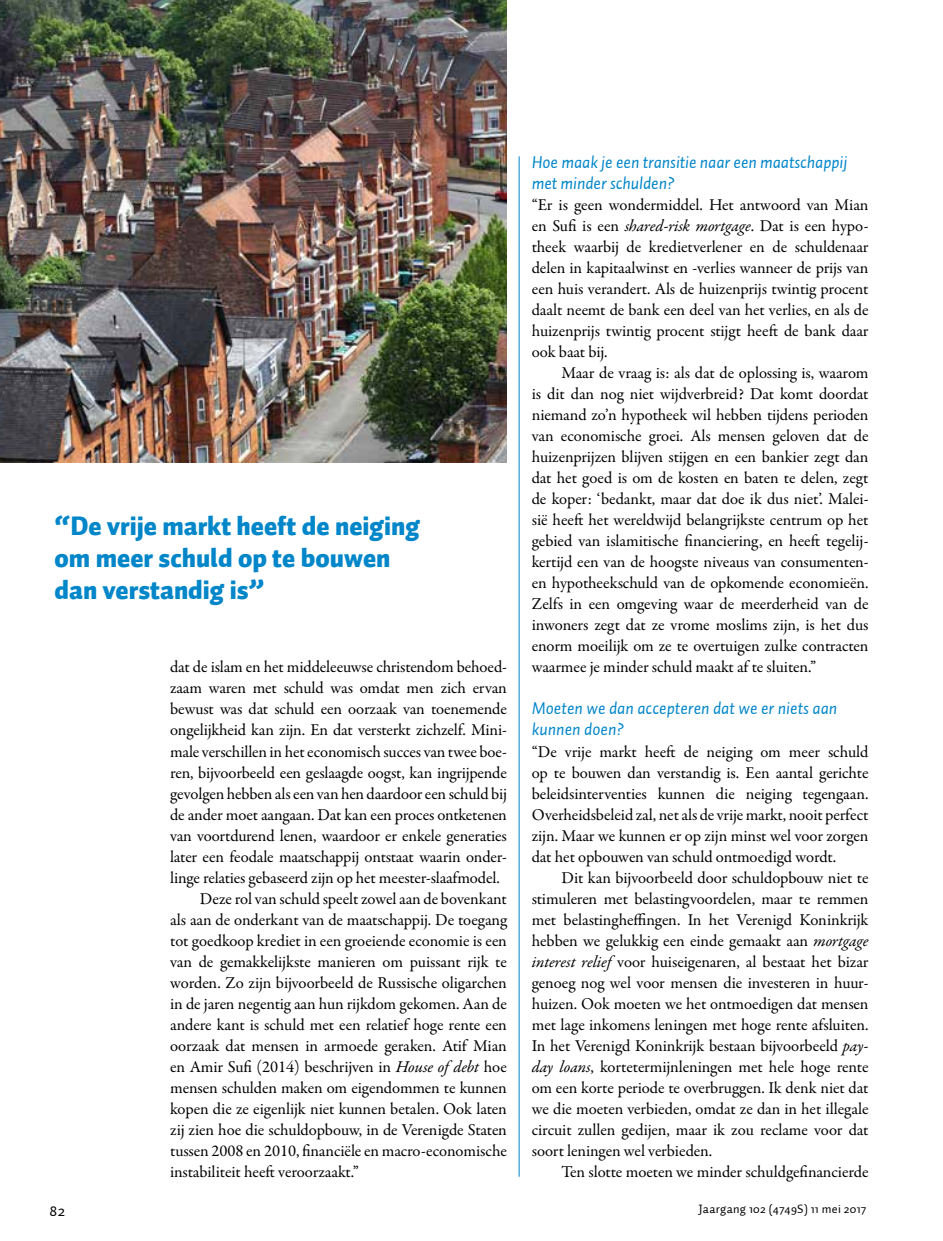
<style>
.page{position:relative;width:943px;height:1241px;background:#fff}
.page>*{position:absolute;margin:0;border:0;box-sizing:border-box;transform-origin:0 0}
.t1{font:900 26.25px/31.5px "Auto 1";color:#0086c9}
.t2{font:italic 17.5px/21px "Auto 1";letter-spacing:-.005em;color:#0086c9}
.t3{font:16.62px "Garamond Premr Pro";letter-spacing:-.01em;color:#000}
.t4{font:15.75px "Auto 1";color:#000}
.t5{font:12.25px "Auto 1";letter-spacing:.025em;color:#000}
.s1{font-style:italic}
</style>
<div class="page">
<hr style="left:519px;top:156px;width:1px;height:1020px;background:#0086c9">
<img style="left:0;top:0;width:507px;height:462px">
<p class="t1" style="left:55px;top:511px;width:367px">“De vrije markt heeft de neiging om meer schuld op te bouwen dan verstandig is”</p>
<p class="t3" style="left:170px;top:657px;width:338px">dat de islam en het middeleeuwse christendom behoed-</p>
<p class="t3" style="left:170px;top:678px;width:338px">zaam waren met schuld was omdat men zich ervan</p>
<p class="t3" style="left:170px;top:699px;width:338px">bewust was dat schuld een oorzaak van toenemende</p>
<p class="t3" style="left:170px;top:720px;width:338px">ongelijkheid kan zijn. En dat versterkt zichzelf. Mini-</p>
<p class="t3" style="left:170px;top:741px;width:338px">male verschillen in het economisch succes van twee boe-</p>
<p class="t3" style="left:170px;top:762px;width:338px">ren, bijvoorbeeld een geslaagde oogst, kan ingrijpende</p>
<p class="t3" style="left:170px;top:783px;width:338px">gevolgen hebben als een van hen daardoor een schuld bij</p>
<p class="t3" style="left:170px;top:804px;width:338px">de ander moet aangaan. Dat kan een proces ontketenen</p>
<p class="t3" style="left:170px;top:825px;width:338px">van voortdurend lenen, waardoor er enkele generaties</p>
<p class="t3" style="left:170px;top:846px;width:338px">later een feodale maatschappij ontstaat waarin onder-</p>
<p class="t3" style="left:170px;top:867px;width:331px">linge relaties gebaseerd zijn op het meester-slaafmodel.</p>
<p class="t3" style="left:200px;top:888px;width:308px">Deze rol van schuld speelt zowel aan de bovenkant</p>
<p class="t3" style="left:170px;top:909px;width:338px">als aan de onderkant van de maatschappij. De toegang</p>
<p class="t3" style="left:170px;top:930px;width:338px">tot goedkoop krediet in een groeiende economie is een</p>
<p class="t3" style="left:170px;top:951px;width:338px">van de gemakkelijkste manieren om puissant rijk te</p>
<p class="t3" style="left:170px;top:972px;width:338px">worden. Zo zijn bijvoorbeeld de Russische oligarchen</p>
<p class="t3" style="left:170px;top:993px;width:338px">in de jaren negentig aan hun rijkdom gekomen. Aan de</p>
<p class="t3" style="left:170px;top:1014px;width:338px">andere kant is schuld met een relatief hoge rente een</p>
<p class="t3" style="left:170px;top:1035px;width:338px">oorzaak dat mensen in armoede geraken. Atif Mian</p>
<p class="t3" style="left:170px;top:1056px;width:338px">en Amir Sufi (2014) beschrijven in <span class="s1">House of debt</span> hoe</p>
<p class="t3" style="left:170px;top:1077px;width:338px">mensen schulden maken om eigendommen te kunnen</p>
<p class="t3" style="left:170px;top:1098px;width:338px">kopen die ze eigenlijk niet kunnen betalen. Ook laten</p>
<p class="t3" style="left:170px;top:1119px;width:338px">zij zien hoe die schuldopbouw, in de Verenigde Staten</p>
<p class="t3" style="left:170px;top:1140px;width:338px">tussen 2008 en 2010, financiële en macro-economische</p>
<p class="t3" style="left:170px;top:1161px;width:190px">instabiliteit heeft veroorzaakt.”</p>
<p class="t2" style="left:531px;top:151px;width:317px">Hoe maak je een transitie naar een maatschappij met minder schulden?</p>
<p class="t3" style="left:531px;top:195px;width:338px">“Er is geen wondermiddel. Het antwoord van Mian</p>
<p class="t3" style="left:531px;top:216px;width:338px">en Sufi is een <span class="s1">shared-risk mortgage</span>. Dat is een hypo-</p>
<p class="t3" style="left:531px;top:237px;width:338px">theek waarbij de kredietverlener en de schuldenaar</p>
<p class="t3" style="left:531px;top:258px;width:338px">delen in kapitaalwinst en -verlies wanneer de prijs van</p>
<p class="t3" style="left:531px;top:279px;width:338px">een huis verandert. Als de huizenprijs twintig procent</p>
<p class="t3" style="left:531px;top:300px;width:338px">daalt neemt de bank een deel van het verlies, en als de</p>
<p class="t3" style="left:531px;top:321px;width:338px">huizenprijs twintig procent stijgt heeft de bank daar</p>
<p class="t3" style="left:531px;top:342px;width:77px">ook baat bij.</p>
<p class="t3" style="left:561px;top:363px;width:308px">Maar de vraag is: als dat de oplossing is, waarom</p>
<p class="t3" style="left:531px;top:384px;width:338px">is dit dan nog niet wijdverbreid? Dat komt doordat</p>
<p class="t3" style="left:531px;top:405px;width:338px">niemand zo’n hypotheek wil hebben tijdens perioden</p>
<p class="t3" style="left:531px;top:426px;width:338px">van economische groei. Als mensen geloven dat de</p>
<p class="t3" style="left:531px;top:447px;width:338px">huizenprijzen blijven stijgen en een bankier zegt dan</p>
<p class="t3" style="left:531px;top:468px;width:338px">dat het goed is om de kosten en baten te delen, zegt</p>
<p class="t3" style="left:531px;top:489px;width:338px">de koper: ‘bedankt, maar dat doe ik dus niet’. Malei-</p>
<p class="t3" style="left:531px;top:510px;width:338px">sië heeft het wereldwijd belangrijkste centrum op het</p>
<p class="t3" style="left:531px;top:531px;width:338px">gebied van islamitische financiering, en heeft tegelij-</p>
<p class="t3" style="left:532px;top:552px;width:338px">kertijd een van de hoogste niveaus van consumenten-</p>
<p class="t3" style="left:532px;top:573px;width:338px">en hypotheekschuld van de opkomende economieën.</p>
<p class="t3" style="left:532px;top:594px;width:338px">Zelfs in een omgeving waar de meerderheid van de</p>
<p class="t3" style="left:532px;top:615px;width:338px">inwoners zegt dat ze vrome moslims zijn, is het dus</p>
<p class="t3" style="left:532px;top:636px;width:338px">enorm moeilijk om ze te overtuigen zulke contracten</p>
<p class="t3" style="left:532px;top:657px;width:286px">waarmee je minder schuld maakt af te sluiten.”</p>
<p class="t2" style="left:531px;top:697px;width:307px">Moeten we dan accepteren dat we er niets aan kunnen doen?</p>
<p class="t3" style="left:531px;top:741px;width:338px">“De vrije markt heeft de neiging om meer schuld</p>
<p class="t3" style="left:531px;top:762px;width:338px">op te bouwen dan verstandig is. Een aantal gerichte</p>
<p class="t3" style="left:531px;top:783px;width:338px">beleidsinterventies kunnen die neiging tegengaan.</p>
<p class="t3" style="left:531px;top:804px;width:338px">Overheidsbeleid zal, net als de vrije markt, nooit perfect</p>
<p class="t3" style="left:531px;top:825px;width:338px">zijn. Maar we kunnen er op zijn minst wel voor zorgen</p>
<p class="t3" style="left:531px;top:846px;width:306px">dat het opbouwen van schuld ontmoedigd wordt.</p>
<p class="t3" style="left:561px;top:867px;width:308px">Dit kan bijvoorbeeld door schuldopbouw niet te</p>
<p class="t3" style="left:531px;top:888px;width:338px">stimuleren met belastingvoordelen, maar te remmen</p>
<p class="t3" style="left:531px;top:909px;width:338px">met belastingheffingen. In het Verenigd Koninkrijk</p>
<p class="t3" style="left:531px;top:930px;width:338px">hebben we gelukkig een einde gemaakt aan <span class="s1">mortgage</span></p>
<p class="t3" style="left:531px;top:951px;width:338px"><span class="s1">interest relief</span> voor huiseigenaren, al bestaat het bizar</p>
<p class="t3" style="left:531px;top:972px;width:337px">genoeg nog wel voor mensen die investeren in huur-</p>
<p class="t3" style="left:531px;top:993px;width:338px">huizen. Ook moeten we het ontmoedigen dat mensen</p>
<p class="t3" style="left:531px;top:1014px;width:338px">met lage inkomens leningen met hoge rente afsluiten.</p>
<p class="t3" style="left:531px;top:1035px;width:338px">In het Verenigd Koninkrijk bestaan bijvoorbeeld <span class="s1">pay-</span></p>
<p class="t3" style="left:531px;top:1056px;width:338px"><span class="s1">day loans</span>, kortetermijnleningen met hele hoge rente</p>
<p class="t3" style="left:531px;top:1077px;width:338px">om een korte periode te overbruggen. Ik denk niet dat</p>
<p class="t3" style="left:531px;top:1098px;width:338px">we die moeten verbieden, omdat ze dan in het illegale</p>
<p class="t3" style="left:531px;top:1119px;width:338px">circuit zullen gedijen, maar ik zou reclame voor dat</p>
<p class="t3" style="left:531px;top:1140px;width:182px">soort leningen wel verbieden.</p>
<p class="t3" style="left:561px;top:1161px;width:308px">Ten slotte moeten we minder schuldgefinancierde</p>
<p class="t4" style="left:50px;top:1200px;width:17px">82</p>
<p class="t5" style="left:698px;top:1201px;width:169px">Jaargang 102 (4749S) 11 mei 2017</p>
</div>
